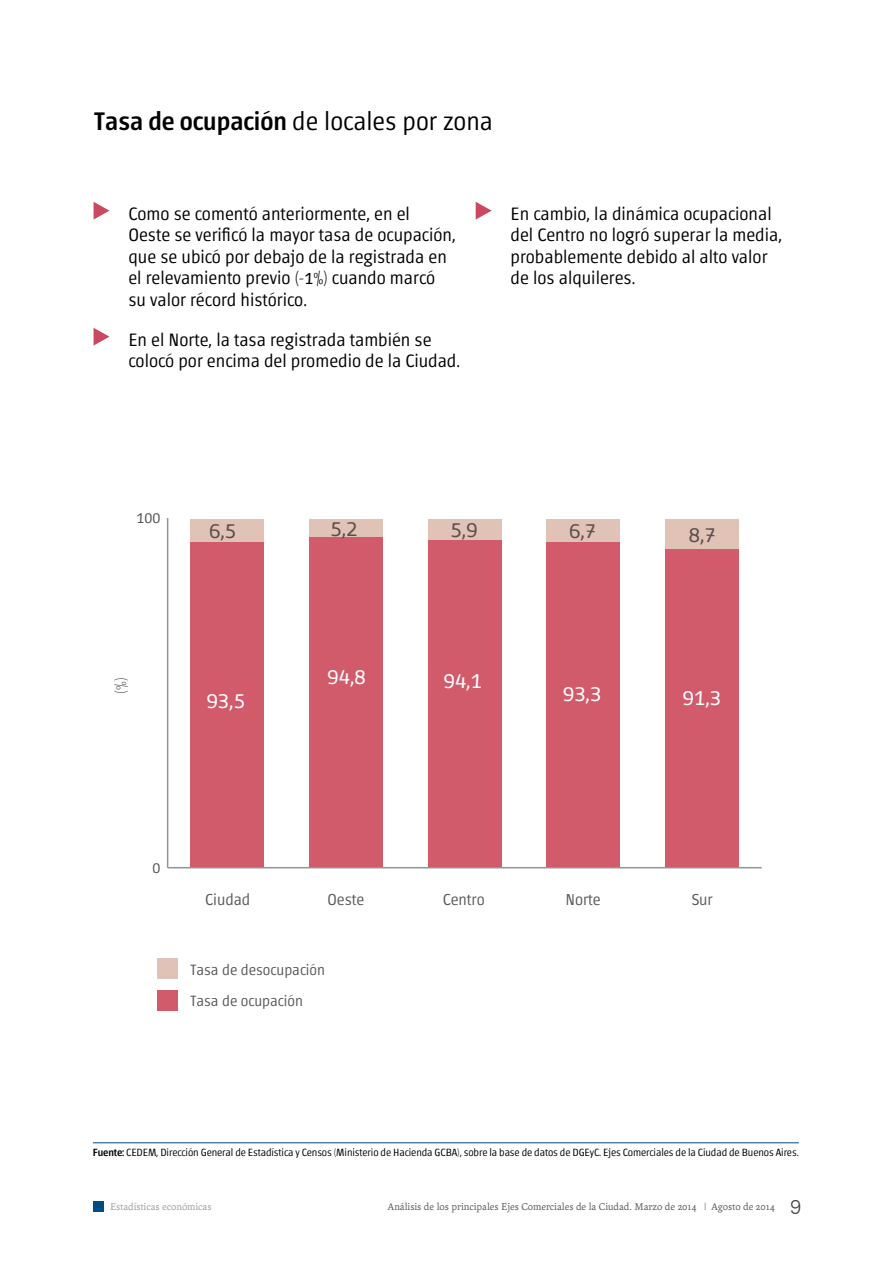
<style>
.page{position:relative;width:893px;height:1263px;background:#fff}
.page>*{position:absolute;margin:0;border:0;box-sizing:border-box;transform-origin:0 0}
.t1{font:300 25.5px "Chaco";color:#000}
.t2{font:300 22.5px "Chaco";color:#fff}
.t3{font:300 22.5px "Chaco";color:#5b4e4a}
.t4{font:300 18px/21.6px "Chaco";color:#000}
.t5{font:300 15.9px "Chaco";color:#58595b}
.t6{font:300 15px/30.8px "Chaco";color:#58595b}
.t7{font:300 10.5px "Chaco";letter-spacing:-.01em;color:#000}
.t8{font:10.5px "Andralis ND Os F";color:#5a5b5d}
.t9{font:10.5px "Andralis ND Os F";color:#9d9fa2}
.s1{font-weight:500}
.s2{font-family:"Zurich BT";font-weight:300;font-size:19.5px;color:#414042}
</style>
<div class="page">
<div style="left:94px;top:1201px;width:10px;height:10px;background:#004c83"></div>
<hr style="left:93px;top:1142px;width:706px;height:1px;background:#004c83">
<div style="left:309px;top:519px;width:74px;height:18px;background:#e0c2b6"></div>
<div style="left:428px;top:519px;width:73px;height:21px;background:#e0c2b6"></div>
<div style="left:190px;top:519px;width:73px;height:23px;background:#e0c2b6"></div>
<div style="left:546px;top:519px;width:74px;height:24px;background:#e0c2b6"></div>
<div style="left:665px;top:519px;width:74px;height:31px;background:#e0c2b6"></div>
<div style="left:309px;top:537px;width:74px;height:330px;background:#d15b6b"></div>
<div style="left:428px;top:540px;width:73px;height:327px;background:#d15b6b"></div>
<div style="left:190px;top:542px;width:73px;height:325px;background:#d15b6b"></div>
<div style="left:546px;top:543px;width:74px;height:324px;background:#d15b6b"></div>
<div style="left:665px;top:550px;width:74px;height:317px;background:#d15b6b"></div>
<hr style="left:167px;top:518px;width:1px;height:350px;background:#909398">
<hr style="left:168px;top:867px;width:594px;height:1px;background:#909398">
<div style="left:158px;top:959px;width:20px;height:20px;background:#e0c2b6"></div>
<div style="left:158px;top:991px;width:20px;height:20px;background:#d15b6b"></div>
<h1 class="t1" style="left:94px;top:109px;width:400px"><span class="s1">Tasa de ocupación</span> de locales por zona</h1>
<p class="t4" style="left:128px;top:203px;width:329px">Como se comentó anteriormente, en el Oeste se verificó la mayor tasa de ocupación, que se ubicó por debajo de la registrada en el relevamiento previo (-1%) cuando marcó su valor récord histórico.</p>
<p class="t4" style="left:128px;top:329px;width:333px">En el Norte, la tasa registrada también se colocó por encima del promedio de la Ciudad.</p>
<p class="t4" style="left:511px;top:203px;width:273px">En cambio, la dinámica ocupacional del Centro no logró superar la media, probablemente debido al alto valor de los alquileres.</p>
<p class="t5" style="left:136px;top:510px;width:25px">100</p>
<p class="t3" style="left:209px;top:520px;width:28px">6,5</p>
<p class="t3" style="left:330px;top:518px;width:28px">5,2</p>
<p class="t3" style="left:451px;top:519px;width:28px">5,9</p>
<p class="t3" style="left:569px;top:520px;width:28px">6,7</p>
<p class="t3" style="left:689px;top:524px;width:28px">8,7</p>
<p class="t5" style="left:113px;top:694px;width:18px;rotate:-90deg">(%)</p>
<p class="t2" style="left:207px;top:690px;width:40px">93,5</p>
<p class="t2" style="left:327px;top:666px;width:40px">94,8</p>
<p class="t2" style="left:444px;top:670px;width:40px">94,1</p>
<p class="t2" style="left:563px;top:683px;width:40px">93,3</p>
<p class="t2" style="left:683px;top:687px;width:40px">91,3</p>
<p class="t5" style="left:152px;top:860px;width:9px">0</p>
<p class="t5" style="left:205px;top:892px;width:47px">Ciudad</p>
<p class="t5" style="left:327px;top:892px;width:38px">Oeste</p>
<p class="t5" style="left:443px;top:892px;width:44px">Centro</p>
<p class="t5" style="left:565px;top:892px;width:37px">Norte</p>
<p class="t5" style="left:692px;top:892px;width:23px">Sur</p>
<p class="t6" style="left:191px;top:956px;width:136px">Tasa de desocupación<br>Tasa de ocupación</p>
<p class="t7" style="left:93px;top:1147px;width:707px"><span class="s1">Fuente:</span> CEDEM, Dirección General de Estadística y Censos (Ministerio de Hacienda GCBA), sobre la base de datos de DGEyC. Ejes Comerciales de la Ciudad de Buenos Aires.</p>
<p class="t9" style="left:110px;top:1201px;width:103px">Estadísticas económicas</p>
<p class="t8" style="left:388px;top:1201px;width:415px">Análisis de los principales Ejes Comerciales de la Ciudad. Marzo de 2014 | Agosto de 2014 <span class="s2">9</span></p>
</div>
